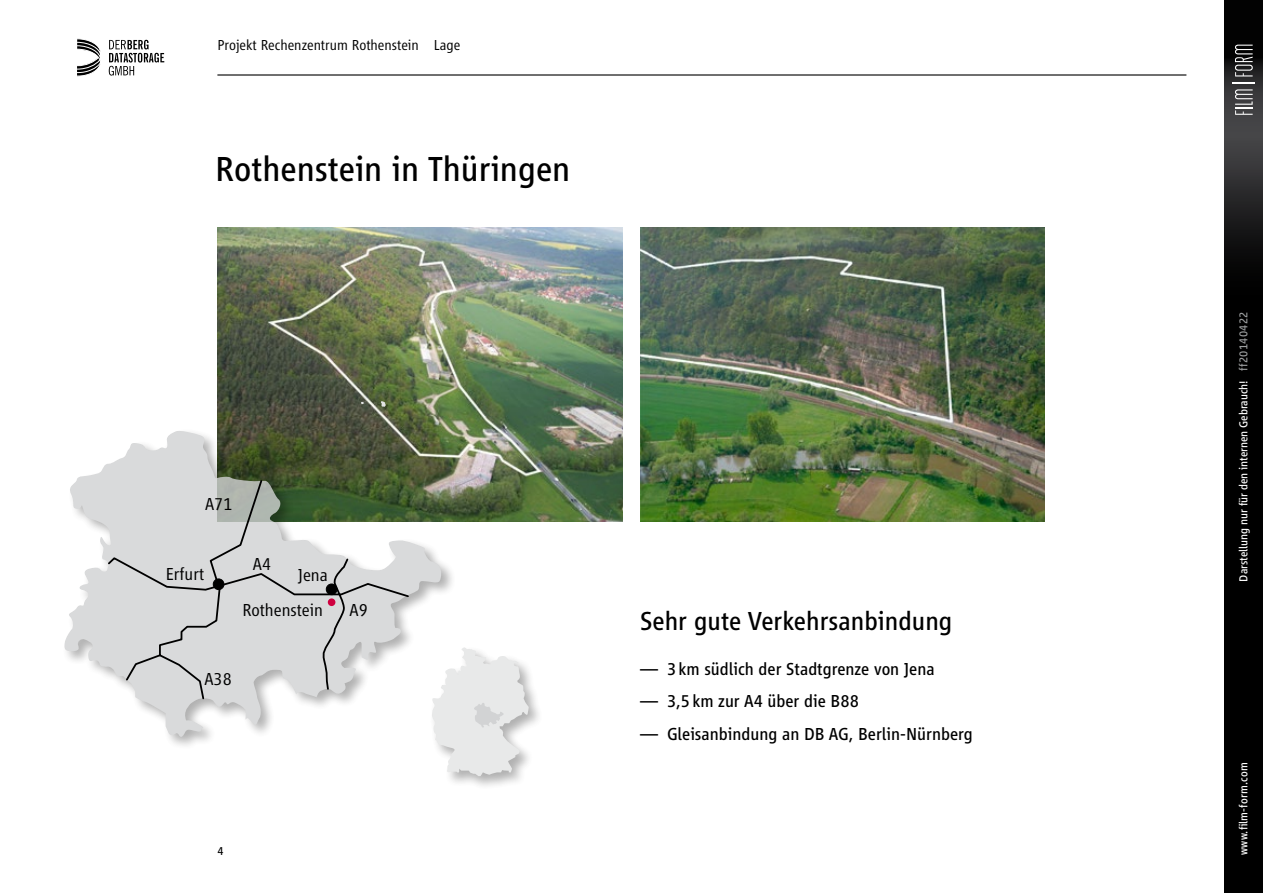
<style>
.page{position:relative;width:1263px;height:893px;background:#fff}
.page>*{position:absolute;margin:0;border:0;box-sizing:border-box;transform-origin:0 0}
.t1{font:36px "Vialog LT";color:#000}
.t2{font:27px "Vialog LT";color:#000}
.t3{font:18px "Vialog LT";color:#000}
.t4{font:300 18px "Vialog LT";color:#000}
.t5{font:300 15px "Vialog LT";color:#000}
.t6{font:12px "Vialog LT";letter-spacing:-.005em;color:#fff}
.t7{font:12px "Vialog LT";color:#000}
.s1{color:#9c9e9f}
</style>
<div class="page">
<svg style="left:1225px;top:0;width:38px;height:893px;background:#090909"></svg>
<svg style="left:1235px;top:89px;width:17px;height:26px"></svg>
<svg style="left:1233px;top:45px;width:22px;height:38px"></svg>
<img style="left:217px;top:227px;width:406px;height:295px">
<img style="left:640px;top:227px;width:404px;height:295px">
<div style="left:429px;top:645px;width:114px;height:146px;background:#000;opacity:.39"></div>
<svg style="left:432px;top:647px;width:97px;height:129px"></svg>
<svg style="left:381px;top:401px;width:5px;height:7px"></svg>
<div style="left:62px;top:428px;width:394px;height:323px;background:#000;opacity:.39"></div>
<svg style="left:64px;top:429px;width:378px;height:311px"></svg>
<svg style="left:106px;top:479px;width:304px;height:221px;background:#c8cbc8"></svg>
<div style="left:328px;top:598px;width:7px;height:8px;background:#cf003f;border-radius:50%"></div>
<div style="left:326px;top:584px;width:11px;height:11px;background:#000;border-radius:50%"></div>
<div style="left:326px;top:584px;width:11px;height:11px;border:1px solid #000;border-radius:50%"></div>
<div style="left:213px;top:579px;width:11px;height:11px;background:#000;border-radius:50%"></div>
<div style="left:213px;top:579px;width:11px;height:11px;border:1px solid #000;border-radius:50%"></div>
<hr style="left:217px;top:74px;width:969px;height:2px;background:#000">
<svg style="left:77px;top:38px;width:24px;height:39px"></svg>
<svg style="left:109px;top:40px;width:55px;height:36px"></svg>
<p class="t5" style="left:217px;top:37px;width:245px">Projekt Rechenzentrum Rothenstein Lage</p>
<h1 class="t1" style="left:215px;top:149px;width:357px">Rothenstein in Thüringen</h1>
<p class="t4" style="left:205px;top:494px;width:29px">A71</p>
<p class="t4" style="left:166px;top:564px;width:40px">Erfurt</p>
<p class="t4" style="left:253px;top:554px;width:20px">A4</p>
<p class="t4" style="left:298px;top:565px;width:31px">Jena</p>
<p class="t4" style="left:242px;top:600px;width:82px">Rothenstein</p>
<p class="t4" style="left:204px;top:669px;width:29px">A38</p>
<p class="t4" style="left:349px;top:600px;width:20px">A9</p>
<p class="t7" style="left:217px;top:844px;width:8px">4</p>
<h2 class="t2" style="left:640px;top:606px;width:314px">Sehr gute Verkehrsanbindung</h2>
<p class="t3" style="left:640px;top:659px;width:296px">— 3km südlich der Stadtgrenze von Jena</p>
<p class="t3" style="left:640px;top:691px;width:220px">— 3,5km zur A4 über die B88</p>
<p class="t3" style="left:640px;top:724px;width:334px">— Gleisanbindung an DB AG, Berlin-Nürnberg</p>
<p class="t6" style="left:1237px;top:582px;width:272px;rotate:-90deg">Darstellung nur für den internen Gebrauch! <span class="s1">ff20140422</span></p>
<p class="t6" style="left:1237px;top:855px;width:94px;rotate:-90deg">www.film-form.com</p>
</div>
